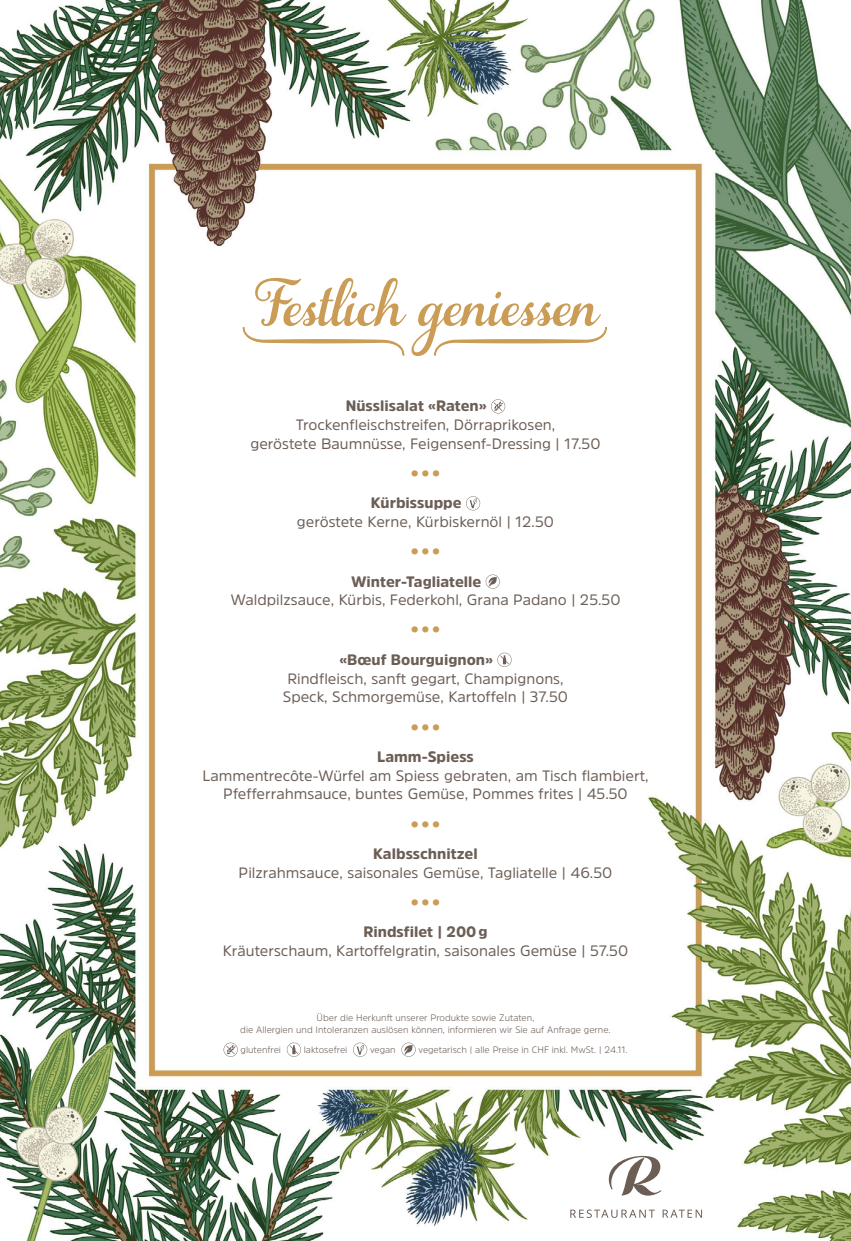
<style>
.page{position:relative;width:851px;height:1241px;background:#fff}
.page>*{position:absolute;margin:0;border:0;box-sizing:border-box;transform-origin:0 0}
.t1{font:italic 700 78px "Samantha";letter-spacing:-.005em;color:#ca9c55}
.t2{font:900 20.38px "Amsi Pro";color:#ca9c55}
.t3{font:15px/18.8px "Amsi Pro";color:#6c5e55;text-align:center}
.t4{font:900 15px "Amsi Pro";color:#6c5e55}
.t5{font:300 9.38px/12.5px "Amsi Pro";color:#6c5e55;text-align:center}
</style>
<div class="page">
<img style="left:0;top:0;width:850px;height:1240px">
<svg style="left:242px;top:325px;width:163px;height:96px"></svg>
<svg style="left:223px;top:1042px;width:15px;height:14px"></svg>
<svg style="left:287px;top:1042px;width:14px;height:14px"></svg>
<svg style="left:353px;top:1042px;width:14px;height:14px"></svg>
<svg style="left:401px;top:1042px;width:14px;height:14px"></svg>
<svg style="left:433px;top:325px;width:174px;height:97px"></svg>
<svg style="left:466px;top:496px;width:14px;height:14px"></svg>
<svg style="left:485px;top:574px;width:15px;height:14px"></svg>
<svg style="left:497px;top:652px;width:14px;height:14px"></svg>
<svg style="left:608px;top:1155px;width:53px;height:40px"></svg>
<svg style="left:570px;top:1209px;width:84px;height:8px"></svg>
<svg style="left:662px;top:1209px;width:40px;height:8px"></svg>
<h1 class="t1" style="left:255px;top:253px;width:344px">Festlich geniessen</h1>
<p class="t4" style="left:346px;top:395px;width:142px">Nüsslisalat «Raten»</p>
<p class="t3" style="left:250px;top:415px;width:351px">Trockenfleischstreifen, Dörraprikosen,<br>geröstete Baumnüsse, Feigensenf-Dressing | 17.50</p>
<h2 class="t2" style="left:410px;top:457px;width:32px">• • •</h2>
<p class="t4" style="left:371px;top:492px;width:92px">Kürbissuppe</p>
<p class="t3" style="left:297px;top:512px;width:258px">geröstete Kerne, Kürbiskernöl | 12.50</p>
<h2 class="t2" style="left:410px;top:536px;width:32px">• • •</h2>
<p class="t4" style="left:351px;top:571px;width:132px">Winter-Tagliatelle</p>
<p class="t3" style="left:230px;top:590px;width:392px">Waldpilzsauce, Kürbis, Federkohl, Grana Padano | 25.50</p>
<h2 class="t2" style="left:410px;top:614px;width:32px">• • •</h2>
<p class="t4" style="left:339px;top:649px;width:155px">«Bœuf Bourguignon»</p>
<p class="t3" style="left:283px;top:668px;width:286px;text-align:left">Rindfleisch, sanft gegart, Champignons,<br>Speck, Schmorgemüse, Kartoffeln | 37.50</p>
<h2 class="t2" style="left:410px;top:711px;width:32px">• • •</h2>
<p class="t4" style="left:377px;top:746px;width:98px">Lamm-Spiess</p>
<p class="t3" style="left:202px;top:765px;width:447px">Lammentrecôte-Würfel am Spiess gebraten, am Tisch flambiert,<br>Pfefferrahmsauce, buntes Gemüse, Pommes frites | 45.50</p>
<h2 class="t2" style="left:410px;top:808px;width:32px">• • •</h2>
<p class="t4" style="left:373px;top:843px;width:106px">Kalbsschnitzel</p>
<p class="t3" style="left:238px;top:862px;width:375px">Pilzrahmsauce, saisonales Gemüse, Tagliatelle | 46.50</p>
<h2 class="t2" style="left:410px;top:886px;width:32px">• • •</h2>
<p class="t4" style="left:363px;top:921px;width:126px">Rindsfilet | 200g</p>
<p class="t3" style="left:223px;top:940px;width:407px">Kräuterschaum, Kartoffelgratin, saisonales Gemüse | 57.50</p>
<p class="t5" style="left:240px;top:1010px;width:372px">Über die Herkunft unserer Produkte sowie Zutaten,<br>die Allergien und Intoleranzen auslösen können, informieren wir Sie auf Anfrage gerne.</p>
<p class="t5" style="left:240px;top:1043px;width:42px">glutenfrei</p>
<p class="t5" style="left:304px;top:1043px;width:45px">laktosefrei</p>
<p class="t5" style="left:370px;top:1043px;width:27px">vegan</p>
<p class="t5" style="left:418px;top:1043px;width:210px">vegetarisch | alle Preise in CHF inkl. MwSt. | 24.11.</p>
</div>
